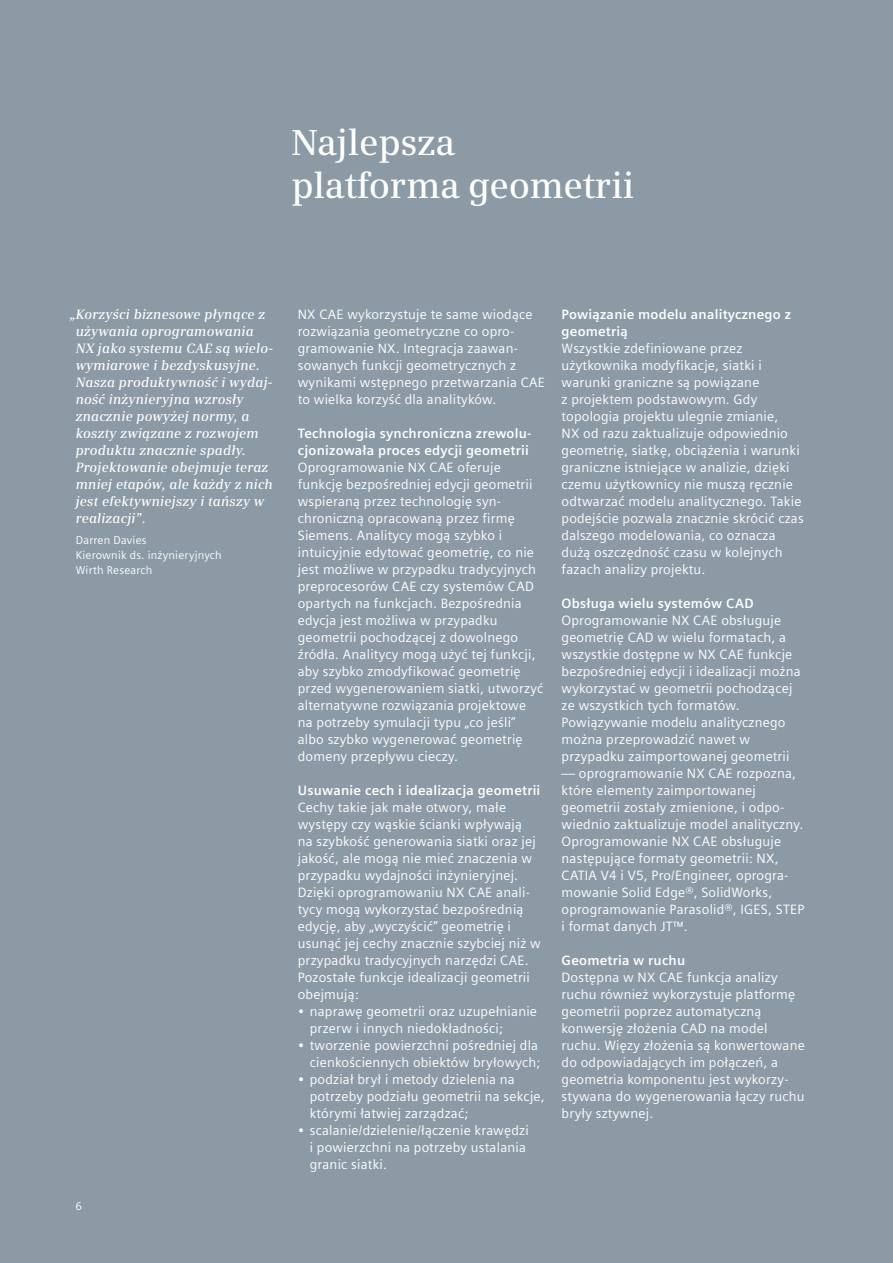
<style>
.page{position:relative;width:893px;height:1263px;background:#8c9aa6}
.page>*{position:absolute;margin:0;border:0;box-sizing:border-box;transform-origin:0 0}
.t1{font:600 36px/42.8px "Siemens Serif";letter-spacing:-.01em;color:#fff}
.t2{font:13.5px/17px "Siemens Sans Global";letter-spacing:.015em;color:#fff}
.t3{font:italic 600 13.5px/17px "Siemens Serif";letter-spacing:.015em;color:#fff}
.t4{font:700 13.5px/17px "Siemens Sans Global";letter-spacing:.015em;color:#fff}
.t5{font:11.25px/14.9px "Siemens Sans Global";letter-spacing:.02em;color:#fff}
</style>
<div class="page">
<h1 class="t1" style="left:291px;top:121px;width:344px">Najlepsza<br>platforma geometrii</h1>
<p class="t3" style="left:76px;top:305px;width:199px;text-indent:-6px">„Korzyści biznesowe płynące z używania oprogramowania<br>NX jako systemu CAE są wielo&shy;wymiarowe i bezdyskusyjne.<br>Nasza produktywność i wydaj&shy;ność inżynieryjna wzrosły znacznie powyżej normy, a koszty związane z rozwojem produktu znacznie spadły.<br>Projektowanie obejmuje teraz mniej etapów, ale każdy z nich jest efektywniejszy i tańszy w realizacji”.</p>
<p class="t5" style="left:76px;top:533px;width:148px">Darren Davies<br>Kierownik ds. inżynieryjnych<br>Wirth Research</p>
<p class="t5" style="left:75px;top:1199px;width:8px">6</p>
<p class="t2" style="left:298px;top:306px;width:249px">NX CAE wykorzystuje te same wiodące rozwiązania geometryczne co opro&shy;gramowanie NX. Integracja zaawan&shy;sowanych funkcji geometrycznych z wynikami wstępnego przetwarzania CAE to wielka korzyść dla analityków.</p>
<p class="t4" style="left:298px;top:424px;width:235px">Technologia synchroniczna zrewolu&shy;cjonizowała proces edycji geometrii</p>
<p class="t2" style="left:298px;top:459px;width:247px">Oprogramowanie NX CAE oferuje funkcję bezpośredniej edycji geometrii wspieraną przez technologię syn&shy;chroniczną opracowaną przez firmę Siemens. Analitycy mogą szybko i intuicyjnie edytować geometrię, co nie jest możliwe w przypadku tradycyjnych preprocesorów CAE czy systemów CAD opartych na funkcjach. Bezpośrednia edycja jest możliwa w przypadku geometrii pochodzącej z dowolnego źródła. Analitycy mogą użyć tej funkcji, aby szybko zmodyfikować geometrię przed wygenerowaniem siatki, utworzyć alternatywne rozwiązania projektowe na potrzeby symulacji typu „co jeśli” albo szybko wygenerować geometrię domeny przepływu cieczy.</p>
<p class="t4" style="left:298px;top:782px;width:244px">Usuwanie cech i idealizacja geometrii</p>
<p class="t2" style="left:298px;top:799px;width:244px">Cechy takie jak małe otwory, małe występy czy wąskie ścianki wpływają<br>na szybkość generowania siatki oraz jej jakość, ale mogą nie mieć znaczenia w przypadku wydajności inżynieryjnej.<br>Dzięki oprogramowaniu NX CAE anali&shy;tycy mogą wykorzystać bezpośrednią edycję, aby „wyczyścić” geometrię i usunąć jej cechy znacznie szybciej niż w przypadku tradycyjnych narzędzi CAE.<br>Pozostałe funkcje idealizacji geometrii obejmują:</p>
<p class="t2" style="left:310px;top:1003px;width:229px;text-indent:-12px">• naprawę geometrii oraz uzupełnianie przerw i innych niedokładności;</p>
<p class="t2" style="left:298px;top:1037px;width:244px;text-align:right">• tworzenie powierzchni pośredniej dla cienkościennych obiektów bryłowych;</p>
<p class="t2" style="left:310px;top:1071px;width:236px;text-indent:-12px">• podział brył i metody dzielenia na potrzeby podziału geometrii na sekcje, którymi łatwiej zarządzać;</p>
<p class="t2" style="left:310px;top:1122px;width:220px;text-indent:-12px">• scalanie/dzielenie/łączenie krawędzi i powierzchni na potrzeby ustalania granic siatki.</p>
<p class="t4" style="left:562px;top:305px;width:231px">Powiązanie modelu analitycznego z geometrią</p>
<p class="t2" style="left:562px;top:340px;width:244px">Wszystkie zdefiniowane przez użytkownika modyfikacje, siatki i warunki graniczne są powiązane<br>z projektem podstawowym. Gdy topologia projektu ulegnie zmianie,<br>NX od razu zaktualizuje odpowiednio geometrię, siatkę, obciążenia i warunki graniczne istniejące w analizie, dzięki czemu użytkownicy nie muszą ręcznie odtwarzać modelu analitycznego. Takie podejście pozwala znacznie skrócić czas dalszego modelowania, co oznacza dużą oszczędność czasu w kolejnych fazach analizy projektu.</p>
<p class="t4" style="left:562px;top:595px;width:194px">Obsługa wielu systemów CAD</p>
<p class="t2" style="left:562px;top:612px;width:241px">Oprogramowanie NX CAE obsługuje geometrię CAD w wielu formatach, a wszystkie dostępne w NX CAE funkcje bezpośredniej edycji i idealizacji można wykorzystać w geometrii pochodzącej ze wszystkich tych formatów.<br>Powiązywanie modelu analitycznego można przeprowadzić nawet w przypadku zaimportowanej geometrii</p>
<p class="t2" style="left:562px;top:765px;width:244px">— oprogramowanie NX CAE rozpozna, które elementy zaimportowanej geometrii zostały zmienione, i odpo&shy;wiednio zaktualizuje model analityczny.<br>Oprogramowanie NX CAE obsługuje następujące formaty geometrii: NX, CATIA V4 i V5, Pro/Engineer, oprogra&shy;mowanie Solid Edge®, SolidWorks, oprogramowanie Parasolid®, IGES, STEP i format danych JT™.</p>
<p class="t4" style="left:562px;top:952px;width:125px">Geometria w ruchu</p>
<p class="t2" style="left:562px;top:969px;width:245px">Dostępna w NX CAE funkcja analizy ruchu również wykorzystuje platformę geometrii poprzez automatyczną konwersję złożenia CAD na model ruchu. Więzy złożenia są konwertowane do odpowiadających im połączeń, a geometria komponentu jest wykorzy&shy;stywana do wygenerowania łączy ruchu bryły sztywnej.</p>
</div>
